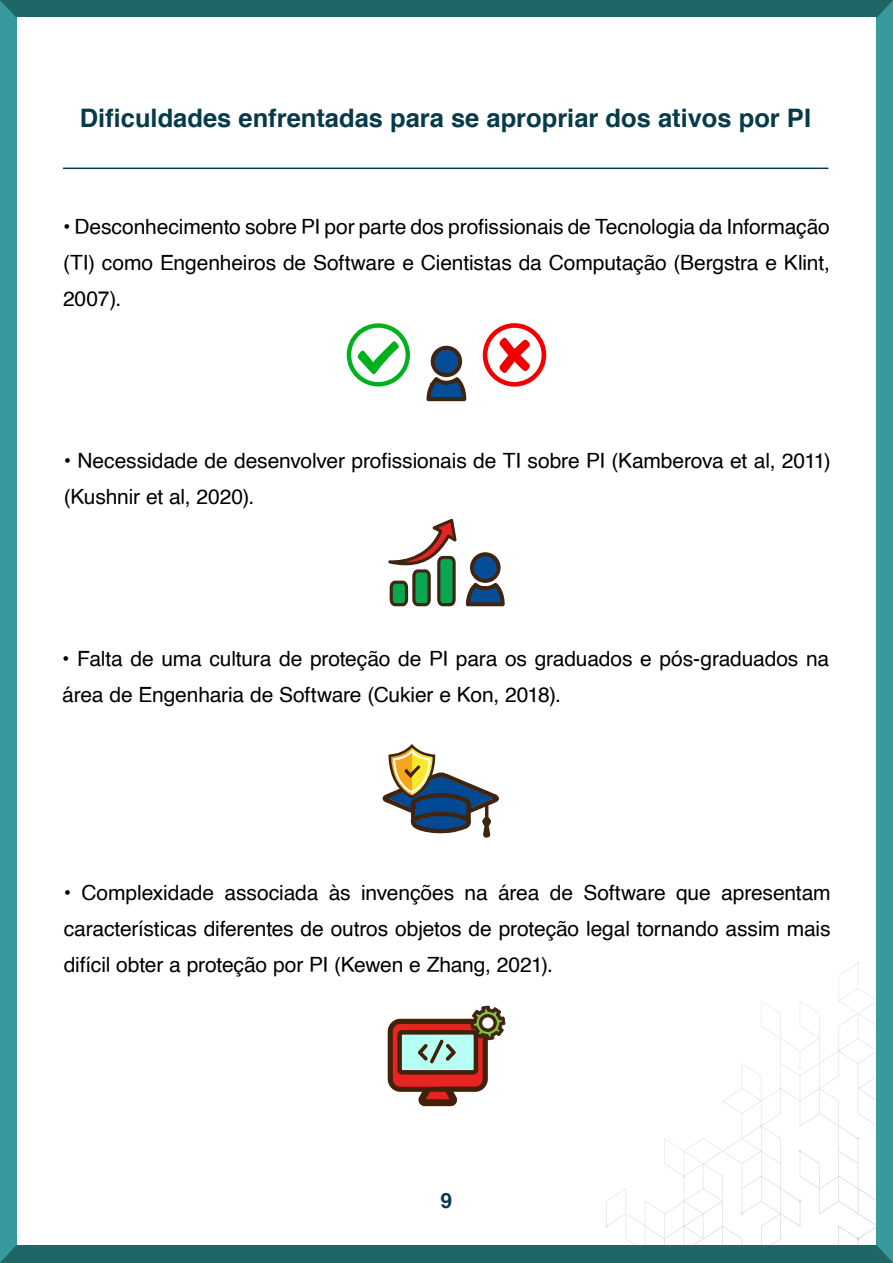
<style>
.page{position:relative;width:893px;height:1263px;background:#38999e}
.page>*{position:absolute;margin:0;border:0;box-sizing:border-box;transform-origin:0 0}
.t1{font:700 25.5px "Helvetica";color:#073b4a}
.t2{font:21px/36px "Helvetica";letter-spacing:-.01em;color:#000;text-align:justify}
.t3{font:700 21px "Helvetica";color:#073b4a}
</style>
<div class="page">
<svg style="left:0;top:0;width:893px;height:18px;background:#296f70"></svg>
<div style="left:0;top:1245px;width:893px;height:18px;background:#1d6767"></div>
<div style="left:17px;top:18px;width:859px;height:1227px;background:#fff"></div>
<svg style="left:605px;top:962px;width:271px;height:283px"></svg>
<hr style="left:63px;top:168px;width:765px;height:1px;background:#073b4a">
<svg style="left:483px;top:323px;width:63px;height:64px"></svg>
<svg style="left:347px;top:323px;width:63px;height:63px"></svg>
<svg style="left:426px;top:346px;width:41px;height:55px"></svg>
<svg style="left:388px;top:519px;width:69px;height:87px"></svg>
<svg style="left:466px;top:552px;width:39px;height:54px"></svg>
<svg style="left:383px;top:744px;width:116px;height:94px"></svg>
<svg style="left:388px;top:1005px;width:118px;height:102px"></svg>
<p class="t1" style="left:80px;top:98px;width:733px">Dificuldades enfrentadas para se apropriar dos ativos por PI</p>
<p class="t2" style="left:63px;top:209px;width:768px">• Desconhecimento sobre PI por parte dos profissionais de Tecnologia da Informação (TI) como Engenheiros de Software e Cientistas da Computação (Bergstra e Klint, 2007).</p>
<p class="t2" style="left:64px;top:443px;width:768px">• Necessidade de desenvolver profissionais de TI sobre PI (Kamberova et al, 2011) (Kushnir et al, 2020).</p>
<p class="t2" style="left:62px;top:641px;width:768px">• Falta de uma cultura de proteção de PI para os graduados e pós-graduados na área de Engenharia de Software (Cukier e Kon, 2018).</p>
<p class="t2" style="left:64px;top:875px;width:768px">• Complexidade associada às invenções na área de Software que apresentam características diferentes de outros objetos de proteção legal tornando assim mais difícil obter a proteção por PI (Kewen e Zhang, 2021).</p>
<p class="t3" style="left:441px;top:1184px;width:13px">9</p>
</div>
